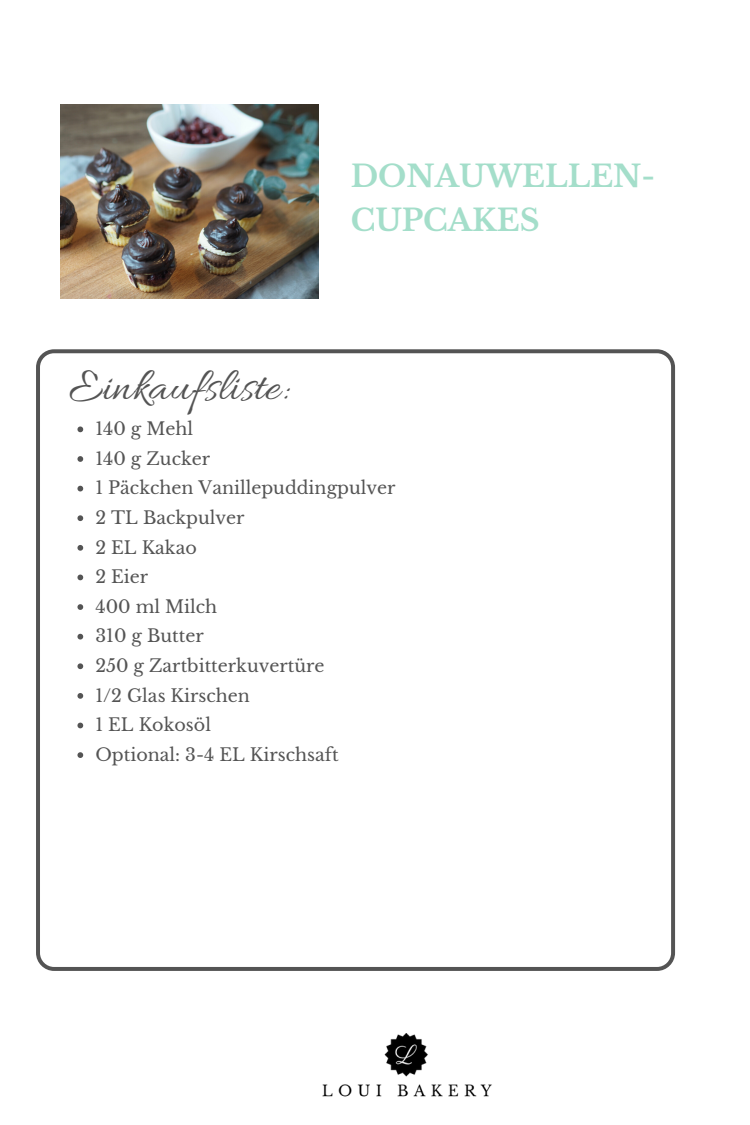
<style>
.page{position:relative;width:750px;height:1125px;background:#fff}
.page>*{position:absolute;margin:0;border:0;box-sizing:border-box;transform-origin:0 0}
.t1{font:47.12px "Allura";color:#545454}
.t2{font:700 30px/44.5px "Libre Baskerville";color:#a4deca}
.t3{font:17.5px/29.6px "Libre Baskerville";color:#545454}
</style>
<div class="page">
<svg style="left:36px;top:349px;width:639px;height:622px"></svg>
<img style="left:322px;top:1033px;width:170px;height:64px">
<svg style="left:77px;top:427px;width:6px;height:5px"></svg>
<svg style="left:77px;top:456px;width:6px;height:6px"></svg>
<svg style="left:77px;top:486px;width:6px;height:5px"></svg>
<svg style="left:77px;top:515px;width:6px;height:6px"></svg>
<svg style="left:77px;top:545px;width:6px;height:6px"></svg>
<svg style="left:77px;top:575px;width:6px;height:5px"></svg>
<svg style="left:77px;top:604px;width:6px;height:6px"></svg>
<svg style="left:77px;top:634px;width:6px;height:6px"></svg>
<svg style="left:77px;top:663px;width:6px;height:6px"></svg>
<svg style="left:77px;top:693px;width:6px;height:6px"></svg>
<svg style="left:77px;top:723px;width:6px;height:5px"></svg>
<svg style="left:77px;top:752px;width:6px;height:6px"></svg>
<img style="left:60px;top:104px;width:259px;height:195px">
<h2 class="t2" style="left:351px;top:154px;width:306px">DONAUWELLEN-<br>CUPCAKES</h2>
<h1 class="t1" style="left:69px;top:361px;width:220px">Einkaufsliste:</h1>
<p class="t3" style="left:95px;top:414px;width:302px">140 g Mehl<br>140 g Zucker<br>1 Päckchen Vanillepuddingpulver<br>2 TL Backpulver<br>2 EL Kakao<br>2 Eier<br>400 ml Milch<br>310 g Butter<br>250 g Zartbitterkuvertüre<br>1/2 Glas Kirschen<br>1 EL Kokosöl<br>Optional: 3-4 EL Kirschsaft</p>
</div>
